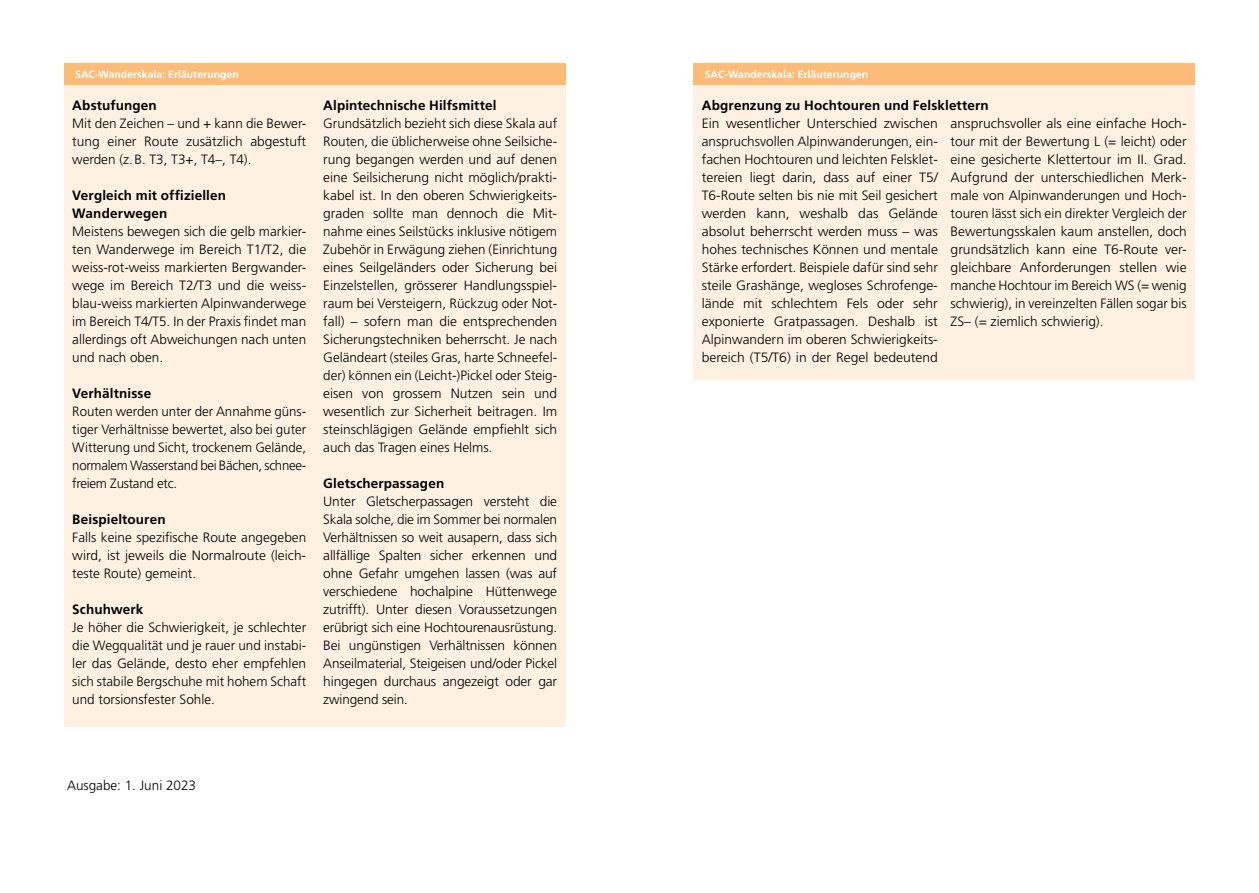
<style>
.page{position:relative;width:1259px;height:893px;background:#fff}
.page>*{position:absolute;margin:0;border:0;box-sizing:border-box;transform-origin:0 0}
.t1{font:300 13.5px/18px "Frutiger LT Std";color:#000;text-align:justify}
.t2{font:700 13.5px/18px "Frutiger LT Std";letter-spacing:.01em;color:#000}
.t3{font:700 10.5px "Frutiger LT Std";color:#fff}
</style>
<div class="page">
<div style="left:64px;top:85px;width:502px;height:642px;background:#fff1e2"></div>
<div style="left:64px;top:63px;width:502px;height:22px;background:#fcbb76"></div>
<div style="left:693px;top:85px;width:501px;height:295px;background:#fff1e2"></div>
<div style="left:693px;top:63px;width:502px;height:22px;background:#fcbb76"></div>
<p class="t3" style="left:75px;top:68px;width:165px">SAC-Wanderskala: Erläuterungen</p>
<p class="t2" style="left:72px;top:96px;width:86px">Abstufungen</p>
<p class="t1" style="left:72px;top:115px;width:235px">Mit den Zeichen – und + kann die Bewer&shy;tung einer Route zusätzlich abgestuft werden (z.B. T3, T3+, T4–, T4).</p>
<p class="t2" style="left:72px;top:186px;width:155px">Vergleich mit offiziellen<br>Wanderwegen</p>
<p class="t1" style="left:72px;top:223px;width:235px">Meistens bewegen sich die gelb markier&shy;ten Wanderwege im Bereich T1/T2, die weiss-rot-weiss markierten Bergwander&shy;wege im Bereich T2/T3 und die weiss&shy;blau-weiss markierten Alpinwanderwege im Bereich T4/T5. In der Praxis findet man allerdings oft Abweichungen nach unten und nach oben.</p>
<p class="t2" style="left:72px;top:384px;width:80px">Verhältnisse</p>
<p class="t1" style="left:72px;top:403px;width:235px">Routen werden unter der Annahme güns&shy;tiger Verhältnisse bewertet, also bei guter Witterung und Sicht, trockenem Gelände, normalem Wasserstand bei Bächen, schnee&shy;freiem Zustand etc.</p>
<p class="t2" style="left:72px;top:510px;width:95px">Beispieltouren</p>
<p class="t1" style="left:72px;top:529px;width:235px">Falls keine spezifische Route angegeben wird, ist jeweils die Normalroute (leich&shy;teste Route) gemeint.</p>
<p class="t2" style="left:72px;top:600px;width:73px">Schuhwerk</p>
<p class="t1" style="left:72px;top:619px;width:235px">Je höher die Schwierigkeit, je schlechter die Wegqualität und je rauer und instabi&shy;ler das Gelände, desto eher empfehlen sich stabile Bergschuhe mit hohem Schaft und torsionsfester Sohle.</p>
<p class="t2" style="left:323px;top:96px;width:175px">Alpintechnische Hilfsmittel</p>
<p class="t1" style="left:323px;top:115px;width:235px">Grundsätzlich bezieht sich diese Skala auf Routen, die üblicherweise ohne Seilsiche&shy;rung begangen werden und auf denen eine Seilsicherung nicht möglich/prakti&shy;kabel ist. In den oberen Schwierigkeits&shy;graden sollte man dennoch die Mit&shy;nahme eines Seilstücks inklusive nötigem Zubehör in Erwägung ziehen (Einrichtung eines Seilgeländers oder Sicherung bei Einzelstellen, grösserer Handlungsspiel&shy;raum bei Versteigern, Rückzug oder Not&shy;fall) – sofern man die entsprechenden Sicherungstechniken beherrscht. Je nach Geländeart (steiles Gras, harte Schneefel&shy;der) können ein (Leicht-)Pickel oder Steig&shy;eisen von grossem Nutzen sein und wesentlich zur Sicherheit beitragen. Im steinschlägigen Gelände empfiehlt sich auch das Tragen eines Helms.</p>
<p class="t2" style="left:323px;top:474px;width:122px">Gletscherpassagen</p>
<p class="t1" style="left:323px;top:493px;width:235px">Unter Gletscherpassagen versteht die Skala solche, die im Sommer bei normalen Verhältnissen so weit ausapern, dass sich allfällige Spalten sicher erkennen und ohne Gefahr umgehen lassen (was auf verschiedene hochalpine Hüttenwege zutrifft). Unter diesen Voraussetzungen erübrigt sich eine Hochtourenausrüstung.<br>Bei ungünstigen Verhältnissen können Anseilmaterial, Steigeisen und/oder Pickel hingegen durchaus angezeigt oder gar zwingend sein.</p>
<p class="t1" style="left:67px;top:776px;width:131px">Ausgabe: 1. Juni 2023</p>
<p class="t3" style="left:704px;top:68px;width:165px">SAC-Wanderskala: Erläuterungen</p>
<p class="t2" style="left:702px;top:96px;width:288px">Abgrenzung zu Hochtouren und Felsklettern</p>
<p class="t1" style="left:702px;top:115px;width:238px">Ein wesentlicher Unterschied zwischen anspruchsvollen Alpinwanderungen, ein&shy;fachen Hochtouren und leichten Felsklet&shy;tereien liegt darin, dass auf einer T5/ T6-Route selten bis nie mit Seil gesichert werden kann, weshalb das Gelände absolut beherrscht werden muss – was hohes technisches Können und mentale Stärke erfordert. Beispiele dafür sind sehr steile Grashänge, wegloses Schrofenge&shy;lände mit schlechtem Fels oder sehr exponierte Gratpassagen. Deshalb ist Alpinwandern im oberen Schwierigkeits&shy;bereich (T5/T6) in der Regel bedeutend</p>
<p class="t1" style="left:950px;top:115px;width:238px">anspruchsvoller als eine einfache Hoch&shy;tour mit der Bewertung L (= leicht) oder eine gesicherte Klettertour im II. Grad.<br>Aufgrund der unterschiedlichen Merk&shy;male von Alpinwanderungen und Hoch&shy;touren lässt sich ein direkter Vergleich der Bewertungsskalen kaum anstellen, doch grundsätzlich kann eine T6-Route ver&shy;gleichbare Anforderungen stellen wie manche Hochtour im Bereich WS (= wenig schwierig), in vereinzelten Fällen sogar bis ZS– (= ziemlich schwierig).</p>
</div>
